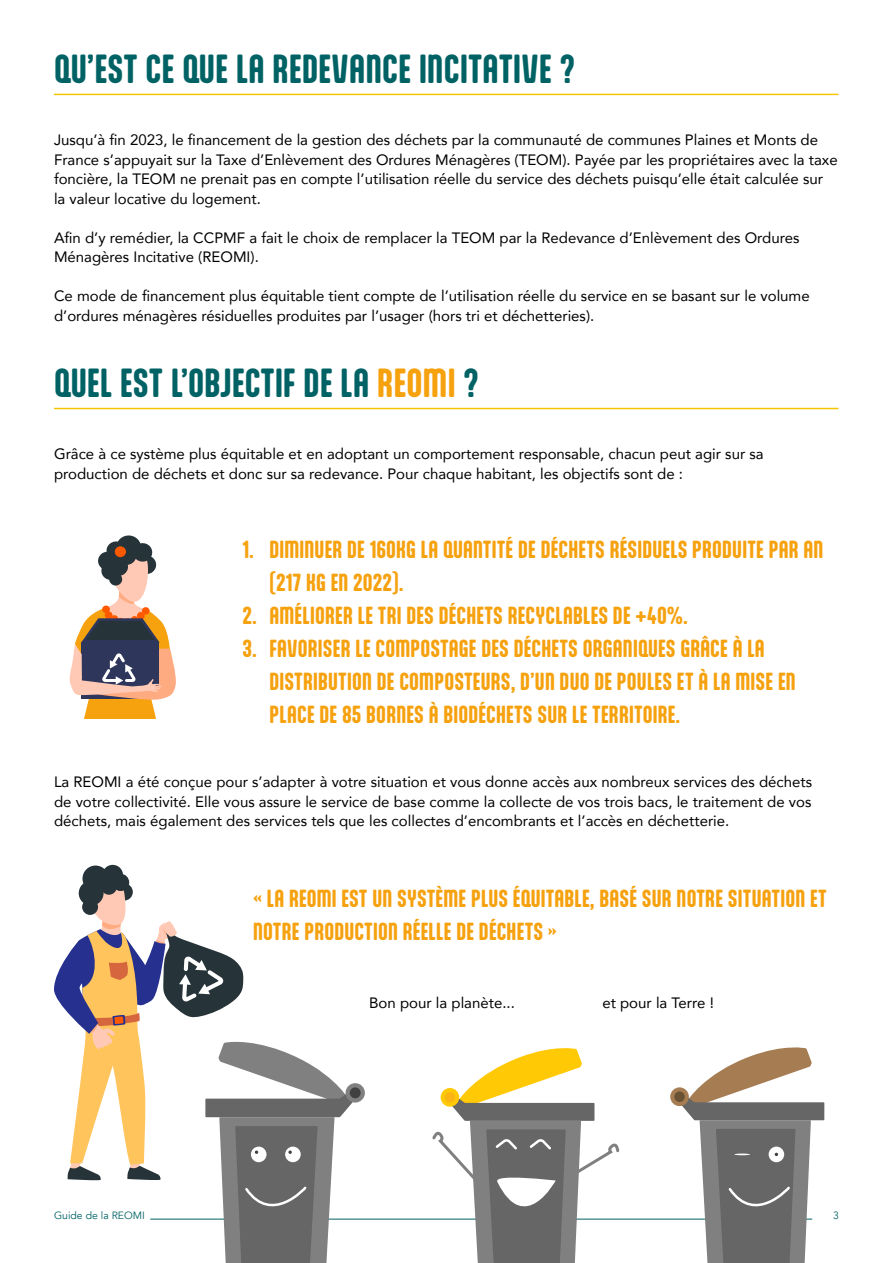
<style>
.page{position:relative;width:893px;height:1263px;background:#fff}
.page>*{position:absolute;margin:0;border:0;box-sizing:border-box;transform-origin:0 0}
.t1{font:700 34.5px "Aptly";letter-spacing:.01em;color:#006264}
.t2{font:700 21px/33px "Aptly";letter-spacing:.01em;color:#f6a10e}
.t3{font:15px/19.5px "Avenir";color:#000}
.t4{font:10.5px "Avenir";color:#006264}
.s1{color:#f6a10e}
</style>
<div class="page">
<hr style="left:150px;top:1219px;width:662px;height:1px;background:#006264">
<svg style="left:116px;top:535px;width:25px;height:25px"></svg>
<hr style="left:54px;top:94px;width:784px;height:1px;background:#f5c600">
<hr style="left:54px;top:408px;width:784px;height:1px;background:#f5c600">
<div style="left:346px;top:1083px;width:19px;height:19px;background:#808080;border-radius:50%"></div>
<div style="left:350px;top:1087px;width:11px;height:11px;background:#404040;border-radius:50%"></div>
<div style="left:670px;top:1087px;width:19px;height:19px;background:#a67d52;border-radius:50%"></div>
<div style="left:674px;top:1091px;width:11px;height:11px;background:#695233;border-radius:50%"></div>
<svg style="left:431px;top:1048px;width:190px;height:215px"></svg>
<svg style="left:680px;top:1047px;width:144px;height:216px"></svg>
<svg style="left:54px;top:541px;width:301px;height:722px"></svg>
<h1 class="t1" style="left:54px;top:47px;width:522px">QU’EST CE QUE LA REDEVANCE INCITATIVE ?</h1>
<p class="t3" style="left:54px;top:130px;width:785px">Jusqu’à fin 2023, le financement de la gestion des déchets par la communauté de communes Plaines et Monts de France s’appuyait sur la Taxe d’Enlèvement des Ordures Ménagères (TEOM). Payée par les propriétaires avec la taxe foncière, la TEOM ne prenait pas en compte l’utilisation réelle du service des déchets puisqu’elle était calculée sur la valeur locative du logement.</p>
<p class="t3" style="left:54px;top:227px;width:747px">Afin d’y remédier, la CCPMF a fait le choix de remplacer la TEOM par la Redevance d’Enlèvement des Ordures<br>Ménagères Incitative (REOMI).</p>
<p class="t3" style="left:54px;top:286px;width:757px">Ce mode de financement plus équitable tient compte de l’utilisation réelle du service en se basant sur le volume d’ordures ménagères résiduelles produites par l’usager (hors tri et déchetteries).</p>
<h1 class="t1" style="left:54px;top:361px;width:426px">QUEL EST L’OBJECTIF DE LA <span class="s1">REOMI</span> ?</h1>
<p class="t3" style="left:54px;top:444px;width:711px">Grâce à ce système plus équitable et en adoptant un comportement responsable, chacun peut agir sur sa production de déchets et donc sur sa redevance. Pour chaque habitant, les objectifs sont de :</p>
<h2 class="t2" style="left:269px;top:532px;width:555px;text-indent:-27px">1. DIMINUER DE 160KG LA QUANTITÉ DE DÉCHETS RÉSIDUELS PRODUITE PAR AN (217 KG EN 2022).</h2>
<h2 class="t2" style="left:242px;top:598px;width:447px">2. AMÉLIORER LE TRI DES DÉCHETS RECYCLABLES DE +40%.</h2>
<h2 class="t2" style="left:269px;top:631px;width:528px;text-indent:-27px">3. FAVORISER LE COMPOSTAGE DES DÉCHETS ORGANIQUES GRÂCE À LA<br>DISTRIBUTION DE COMPOSTEURS, D’UN DUO DE POULES ET À LA MISE EN<br>PLACE DE 85 BORNES À BIODÉCHETS SUR LE TERRITOIRE.</h2>
<p class="t3" style="left:54px;top:772px;width:760px;text-align:justify">La REOMI a été conçue pour s’adapter à votre situation et vous donne accès aux nombreux services des déchets de votre collectivité. Elle vous assure le service de base comme la collecte de vos trois bacs, le traitement de vos déchets, mais également des services tels que les collectes d’encombrants et l’accès en déchetterie.</p>
<h2 class="t2" style="left:253px;top:881px;width:575px">« LA REOMI EST UN SYSTÈME PLUS ÉQUITABLE, BASÉ SUR NOTRE SITUATION ET<br>NOTRE PRODUCTION RÉELLE DE DÉCHETS »</h2>
<p class="t3" style="left:369px;top:992px;width:147px">Bon pour la planète...</p>
<p class="t3" style="left:602px;top:992px;width:113px">et pour la Terre !</p>
<p class="t4" style="left:54px;top:1209px;width:93px">Guide de la REOMI</p>
<p class="t4" style="left:833px;top:1209px;width:7px">3</p>
</div>
